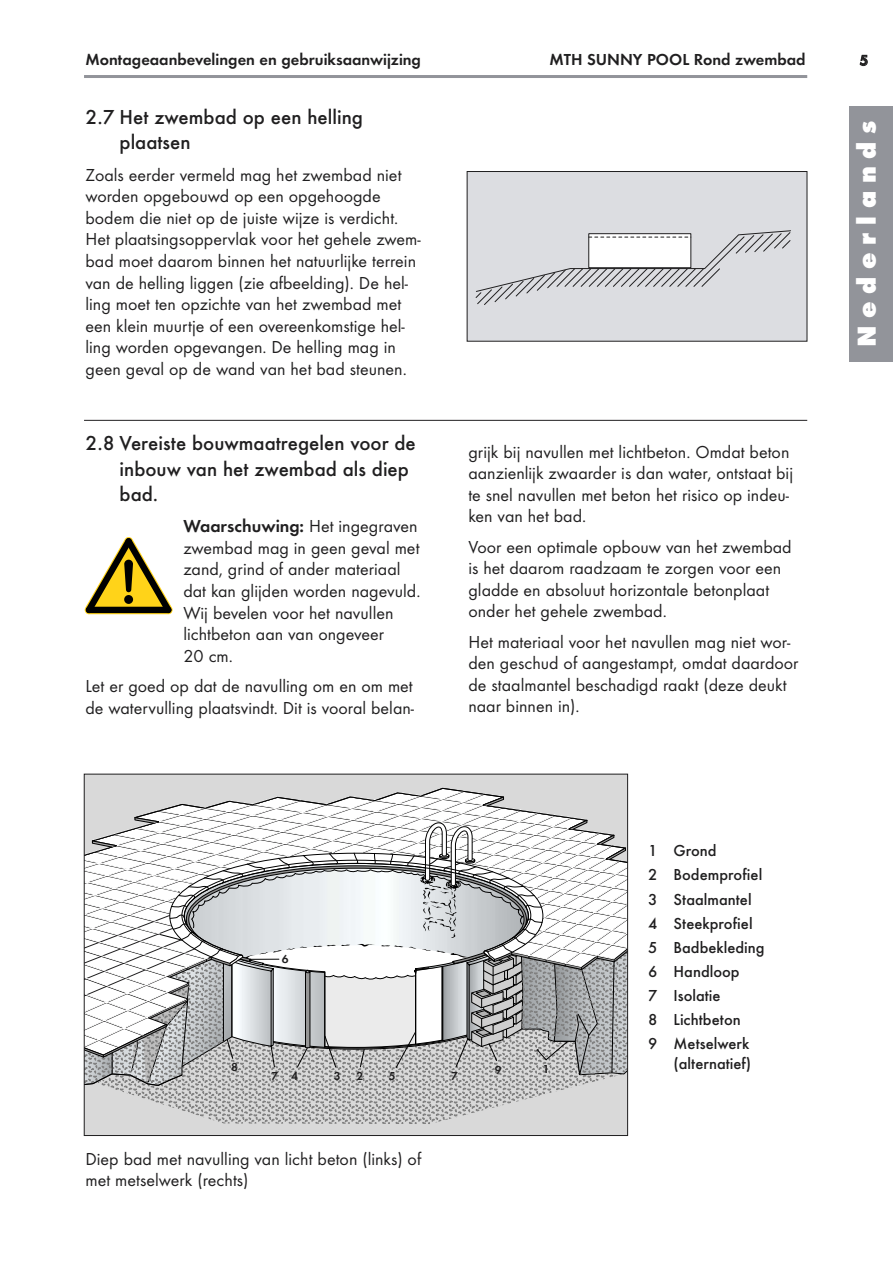
<style>
.page{position:relative;width:893px;height:1262px;background:#fff}
.page>*{position:absolute;margin:0;border:0;box-sizing:border-box;transform-origin:0 0}
.t1{font:800 27px "Function";letter-spacing:.285em;color:#fff}
.t2{font:500 21px/25.2px "Function";color:#201f20}
.t3{font:18px/21.6px "Function";color:#201f20}
.t4{font:500 16.5px/24px "Function";color:#201f20}
.t5{font:700 16.5px "Function";color:#201f20}
.t6{font:700 15px "Function";color:#201f20}
.t7{font:700 12px "Function";color:#201f20}
.s1{font-weight:700}
</style>
<div class="page">
<div style="left:849px;top:106px;width:43px;height:255px;background:#92949a"></div>
<hr style="left:84px;top:75px;width:723px;height:3px;background:#92949a">
<div style="left:84px;top:774px;width:543px;height:361px;background:#d9d9d9"></div>
<svg style="left:139px;top:787px;width:423px;height:29px"></svg>
<svg style="left:482px;top:796px;width:22px;height:11px"></svg>
<svg style="left:86px;top:816px;width:539px;height:308px"></svg>
<svg style="left:84px;top:537px;width:89px;height:78px"></svg>
<div style="left:467px;top:172px;width:339px;height:169px;background:#dcdde1"></div>
<svg style="left:475px;top:230px;width:316px;height:75px"></svg>
<div style="left:467px;top:171px;width:340px;height:170px;border:1px solid #201f20"></div>
<hr style="left:84px;top:420px;width:723px;height:1px;background:#201f20">
<p class="t5" style="left:85px;top:52px;width:337px">Montageaanbevelingen en gebruiksaanwijzing</p>
<p class="t5" style="left:549px;top:52px;width:258px">MTH SUNNY POOL Rond zwembad</p>
<p class="t2" style="left:119px;top:106px;width:245px;text-indent:-34px">2.7 Het zwembad op een helling plaatsen</p>
<p class="t3" style="left:85px;top:165px;width:337px">Zoals eerder vermeld mag het zwembad niet worden opgebouwd op een opgehoogde bodem die niet op de juiste wijze is verdicht.<br>Het plaatsingsoppervlak voor het gehele zwem&shy;bad moet daarom binnen het natuurlijke terrein van de helling liggen (zie afbeelding). De hel&shy;ling moet ten opzichte van het zwembad met een klein muurtje of een overeenkomstige hel&shy;ling worden opgevangen. De helling mag in geen geval op de wand van het bad steunen.</p>
<p class="t2" style="left:119px;top:433px;width:298px;text-indent:-34px">2.8 Vereiste bouwmaatregelen voor de inbouw van het zwembad als diep bad.</p>
<p class="t3" style="left:183px;top:517px;width:238px"><span class="s1">Waarschuwing:</span> Het ingegraven zwembad mag in geen geval met zand, grind of ander materiaal dat kan glijden worden nagevuld.<br>Wij bevelen voor het navullen lichtbeton aan van ongeveer<br>20 cm.</p>
<p class="t3" style="left:85px;top:677px;width:330px">Let er goed op dat de navulling om en om met de watervulling plaatsvindt. Dit is vooral belan-</p>
<p class="t3" style="left:468px;top:442px;width:326px">grijk bij navullen met lichtbeton. Omdat beton aanzienlijk zwaarder is dan water, ontstaat bij te snel navullen met beton het risico op indeu&shy;ken van het bad.</p>
<p class="t3" style="left:468px;top:537px;width:325px">Voor een optimale opbouw van het zwembad is het daarom raadzaam te zorgen voor een gladde en absoluut horizontale betonplaat onder het gehele zwembad.</p>
<p class="t3" style="left:468px;top:632px;width:332px">Het materiaal voor het navullen mag niet wor&shy;den geschud of aangestampt, omdat daardoor de staalmantel beschadigd raakt (deze deukt naar binnen in).</p>
<p class="t7" style="left:282px;top:954px;width:8px">6</p>
<p class="t7" style="left:231px;top:1062px;width:8px">8</p>
<p class="t7" style="left:271px;top:1070px;width:8px">7</p>
<p class="t7" style="left:356px;top:1070px;width:8px">2</p>
<p class="t7" style="left:334px;top:1070px;width:8px">3</p>
<p class="t7" style="left:451px;top:1070px;width:8px">7</p>
<p class="t7" style="left:291px;top:1070px;width:8px">4</p>
<p class="t7" style="left:389px;top:1070px;width:8px">5</p>
<p class="t3" style="left:85px;top:1149px;width:337px">Diep bad met navulling van licht beton (links) of met metselwerk (rechts)</p>
<p class="t7" style="left:494px;top:1064px;width:8px">9</p>
<p class="t7" style="left:543px;top:1063px;width:8px">1</p>
<p class="t4" style="left:648px;top:840px;width:118px">1 Grond<br>2 Bodemprofiel<br>3 Staalmantel<br>4 Steekprofiel<br>5 Badbekleding<br>6 Handloop<br>7 Isolatie<br>8 Lichtbeton<br>9 Metselwerk</p>
<p class="t4" style="left:673px;top:1052px;width:79px">(alternatief)</p>
<p class="t6" style="left:859px;top:54px;width:10px">5</p>
<h1 class="t1" style="left:856px;top:347px;width:228px;rotate:-90deg">Nederlands</h1>
</div>
